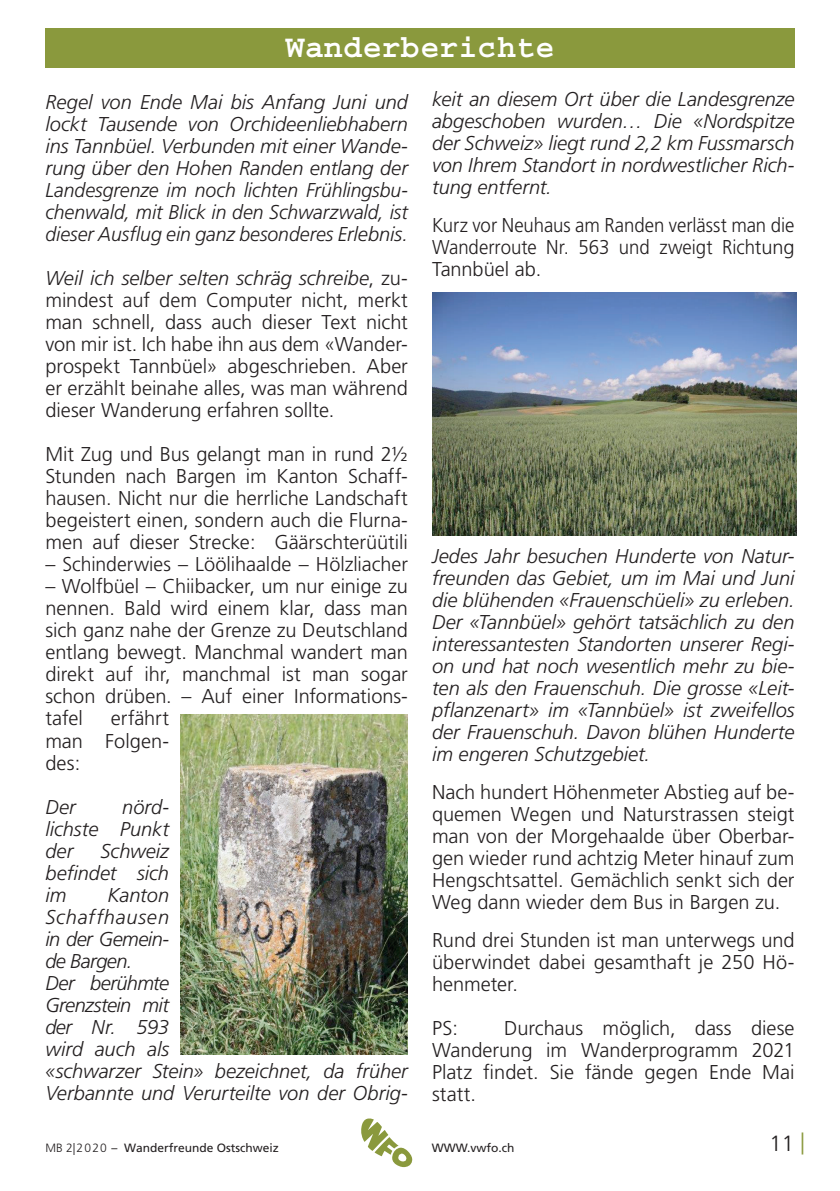
<style>
.page{position:relative;width:840px;height:1191px;background:#fff}
.page>*{position:absolute;margin:0;border:0;box-sizing:border-box;transform-origin:0 0}
.t1{font:700 32px "Courier";color:#fff}
.t2{font:300 22px "Frutiger LT";color:#231f20}
.Grundschrift{font:300 20px/22px "Frutiger";color:#231f20;text-align:justify}
.Grundschrift-2{font:italic 300 20px/22px "Frutiger";letter-spacing:-.005em;color:#231f20;text-align:justify}
.Grundschrift-3{font:300 20px/22px "Frutiger";color:#231f20;text-align:justify;scale:.93 1}
.Grundschrift-4{font:italic 300 20px/22px "Frutiger";letter-spacing:-.03em;color:#231f20}
.Grundschrift-5{font:italic 300 20px/22px "Frutiger";letter-spacing:.035em;color:#231f20;text-align:right}
.t3{font:12px "Frutiger";color:#231f20}
.s1{font-style:italic}
.s2{font-family:"Frutiger LT";font-weight:300}
.s3{color:#8a993d}
</style>
<div class="page">
<svg style="left:361px;top:1118px;width:51px;height:49px"></svg>
<div style="left:45px;top:28px;width:749px;height:40px;background:#8a993d"></div>
<img style="left:180px;top:714px;width:228px;height:340px">
<img style="left:432px;top:292px;width:363px;height:243px">
<p class="t1" style="left:285px;top:31px;width:270px">Wanderberichte</p>
<p class="Grundschrift-2" style="left:45px;top:91px;width:364px">Regel von Ende Mai bis Anfang Juni und lockt Tausende von Orchideenliebhabern ins Tannbüel. Verbunden mit einer Wande&shy;rung über den Hohen Randen entlang der Landesgrenze im noch lichten Frühlingsbu&shy;chenwald, mit Blick in den Schwarzwald, ist dieser Ausflug ein ganz besonderes Erlebnis.</p>
<p class="Grundschrift" style="left:45px;top:267px;width:364px"><span class="s1">Weil ich selber selten schräg schreibe</span>, zu&shy;mindest auf dem Computer nicht, merkt man schnell, dass auch dieser Text nicht von mir ist. Ich habe ihn aus dem «Wander&shy;prospekt Tannbüel» abgeschrieben. Aber er erzählt beinahe alles, was man während dieser Wanderung erfahren sollte.</p>
<p class="Grundschrift" style="left:45px;top:443px;width:364px">Mit Zug und Bus gelangt man in rund 2½ Stunden nach Bargen im Kanton Schaff&shy;hausen. Nicht nur die herrliche Landschaft begeistert einen, sondern auch die Flurna&shy;men auf dieser Strecke: Gäärschterüütili</p>
<p class="Grundschrift" style="left:45px;top:553px;width:364px">– Schinderwies – Löölihaalde – Hölzliacher</p>
<p class="Grundschrift" style="left:45px;top:575px;width:364px">– Wolfbüel – Chiibacker, um nur einige zu nennen. Bald wird einem klar, dass man sich ganz nahe der Grenze zu Deutschland entlang bewegt. Manchmal wandert man direkt auf ihr, manchmal ist man sogar schon drüben. – Auf einer Informations&shy;tafel</p>
<p class="Grundschrift-2" style="left:432px;top:88px;width:364px">keit an diesem Ort über die Landesgrenze abgeschoben wurden… Die «Nordspitze der Schweiz» liegt rund 2,2 km Fussmarsch von Ihrem Standort in nordwestlicher Rich&shy;tung entfernt.</p>
<p class="Grundschrift-3" style="left:432px;top:214px;width:391px">Kurz vor Neuhaus am Randen verlässt man die Wanderroute Nr. 563 und zweigt Richtung Tannbüel ab.</p>
<p class="Grundschrift-2" style="left:432px;top:544px;width:364px">Jedes Jahr besuchen Hunderte von Natur&shy;freunden das Gebiet, um im Mai und Juni die blühenden «Frauenschüeli» zu erleben.<br>Der «Tannbüel» gehört tatsächlich zu den interessantesten Standorten unserer Regi&shy;on und hat noch wesentlich mehr zu bie&shy;ten als den Frauenschuh. Die grosse «Leit&shy;pflanzenart» im «Tannbüel» ist zweifellos der Frauenschuh. Davon blühen Hunderte im engeren Schutzgebiet.</p>
<p class="Grundschrift" style="left:432px;top:781px;width:364px">Nach hundert Höhenmeter Abstieg auf be&shy;quemen Wegen und Naturstrassen steigt man von der Morgehaalde über Oberbar&shy;gen wieder rund achtzig Meter hinauf zum Hengschtsattel. Gemächlich senkt sich der Weg dann wieder dem Bus in Bargen zu.</p>
<p class="Grundschrift" style="left:432px;top:929px;width:364px">Rund drei Stunden ist man unterwegs und überwindet dabei gesamthaft je 250 Hö&shy;henmeter.</p>
<p class="Grundschrift" style="left:432px;top:1017px;width:28px">PS:</p>
<p class="Grundschrift" style="left:45px;top:707px;width:125px;text-indent:65px">erfährt man Folgen&shy;des:</p>
<p class="Grundschrift-2" style="left:45px;top:795px;width:32px">Der</p>
<p class="Grundschrift-2" style="left:45px;top:795px;width:125px;text-indent:77px">nörd&shy;lichste Punkt der</p>
<p class="Grundschrift-2" style="left:45px;top:839px;width:125px;text-indent:55px">Schweiz befindet sich im</p>
<p class="Grundschrift-5" style="left:45px;top:883px;width:125px">Kanton<br>Schaffhausen</p>
<p class="Grundschrift-4" style="left:45px;top:927px;width:125px">in der Gemein&shy;de Bargen.</p>
<p class="Grundschrift-2" style="left:45px;top:971px;width:364px;text-align:left">Der berühmte<br>Grenzstein mit<br>der Nr. 593<br>wird auch als<br>«schwarzer Stein» bezeichnet, da früher<br>Verbannte und Verurteilte von der Obrig-</p>
<p class="Grundschrift" style="left:432px;top:1017px;width:364px;text-indent:72px">Durchaus möglich, dass diese Wanderung im Wanderprogramm 2021<br>Platz findet. Sie fände gegen Ende Mai statt.</p>
<p class="t3" style="left:45px;top:1140px;width:235px"><span class="s2">MB 2|2020</span> – Wanderfreunde Ostschweiz</p>
<p class="t3" style="left:431px;top:1140px;width:84px">WWW.vwfo.ch</p>
<p class="t2" style="left:769px;top:1131px;width:37px">11 <span class="s3">|</span></p>
</div>
